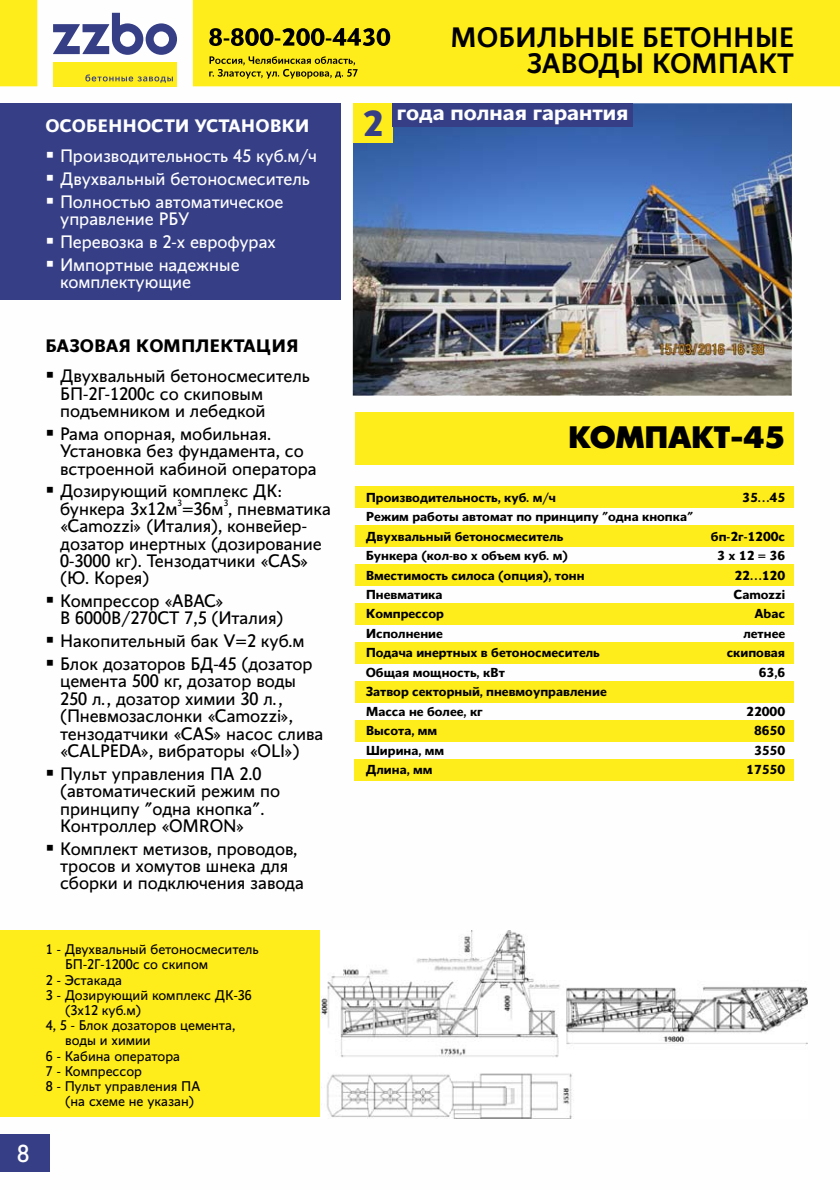
<style>
.page{position:relative;width:840px;height:1190px;background:#fff}
.page>*{position:absolute;margin:0;border:0;box-sizing:border-box;transform-origin:0 0}
.t1{font:900 28.8px "A Futurica";color:#000}
.t2{font:500 28px/26px "Conqueror Sans";color:#000;text-align:right}
.t3{font:24.4px "Conqueror Sans";color:#fefefe}
.t4{font:700 22px "Conqueror Sans";color:#fefefe}
.t5{font:18px/17.4px "Conqueror Sans";color:#000}
.t6{font:18px/22.8px "Conqueror Sans";color:#fefefe}
.t7{font:700 18px "Conqueror Sans";color:#fefefe}
.t8{font:700 18px "Conqueror Sans";color:#000}
.t9{font:14px/15.2px "Conqueror Sans";color:#000}
.t10{font:700 13px/19.4px "Conqueror Sans";color:#000;text-align:right}
.t11{font:9px "Conqueror Sans";color:#000}
.s1{font-size:36px;color:#363f86}
</style>
<div class="page">
<div style="left:0;top:930px;width:320px;height:187px;background:#ffec1b"></div>
<img style="left:353px;top:103px;width:439px;height:293px">
<div style="left:0;top:1134px;width:50px;height:38px;background:#363f86"></div>
<svg style="left:0;top:0;width:840px;height:86px;background:#feed2f"></svg>
<svg style="left:53px;top:13px;width:124px;height:42px"></svg>
<div style="left:53px;top:62px;width:124px;height:24px;background:#ffec1b"></div>
<svg style="left:85px;top:74px;width:88px;height:9px"></svg>
<svg style="left:209px;top:56px;width:149px;height:23px;background:#cabb15"></svg>
<svg style="left:209px;top:28px;width:181px;height:18px;background:#867c0e"></svg>
<div style="left:355px;top:413px;width:439px;height:52px;background:#ffec1b"></div>
<div style="left:0;top:103px;width:341px;height:196px;background:#363f86"></div>
<div style="left:355px;top:487px;width:439px;height:21px;background:#ffec1b"></div>
<div style="left:355px;top:525px;width:439px;height:22px;background:#ffec1b"></div>
<div style="left:355px;top:564px;width:439px;height:22px;background:#ffec1b"></div>
<div style="left:355px;top:603px;width:439px;height:22px;background:#ffec1b"></div>
<div style="left:355px;top:642px;width:439px;height:22px;background:#ffec1b"></div>
<div style="left:355px;top:681px;width:439px;height:22px;background:#ffec1b"></div>
<div style="left:355px;top:720px;width:439px;height:22px;background:#ffec1b"></div>
<div style="left:354px;top:760px;width:439px;height:21px;background:#ffec1b"></div>
<img style="left:321px;top:931px;width:487px;height:187px">
<div style="left:353px;top:103px;width:40px;height:40px;background:#ffec1b"></div>
<div style="left:393px;top:103px;width:240px;height:24px;background:#363f86"></div>
<p class="t7" style="left:45px;top:115px;width:266px">ОСОБЕННОСТИ УСТАНОВКИ</p>
<p class="t6" style="left:60px;top:145px;width:258px">Производительность 45 куб.м/ч<br>Двухвальный бетоносмеситель<br>Полностью автоматическое</p>
<p class="t6" style="left:60px;top:208px;width:217px">управление РБУ<br>Перевозка в 2-х еврофурах<br>Импортные надежные</p>
<p class="t6" style="left:60px;top:271px;width:132px">комплектующие</p>
<p class="t8" style="left:45px;top:335px;width:255px">БАЗОВАЯ КОМПЛЕКТАЦИЯ</p>
<p class="t5" style="left:60px;top:367px;width:251px">Двухвальный бетоносмеситель<br>БП-2Г-1200с со скиповым подъемником и лебедкой</p>
<p class="t5" style="left:60px;top:425px;width:258px">Рама опорная, мобильная.<br>Установка без фундамента, со встроенной кабиной оператора</p>
<p class="t5" style="left:60px;top:483px;width:272px">Дозирующий комплекс ДК: бункера 3х12м =36м , пневматика</p>
<p class="t11" style="left:178px;top:497px;width:6px">3</p>
<p class="t11" style="left:224px;top:497px;width:6px">3</p>
<p class="t5" style="left:60px;top:517px;width:263px">«Camozzi» (Италия), конвейер&shy;дозатор инертных (дозирование<br>0-3000 кг). Тензодатчики «CAS» (Ю. Корея)</p>
<p class="t5" style="left:60px;top:592px;width:225px">Компрессор «ABAC»<br>B 6000B/270CT 7,5 (Италия)</p>
<p class="t5" style="left:60px;top:630px;width:254px;line-height:22.8px">Накопительный бак V=2 куб.м<br>Блок дозаторов БД-45 (дозатор</p>
<p class="t5" style="left:60px;top:673px;width:265px">цемента 500 кг, дозатор воды<br>250 л., дозатор химии 30 л., (Пневмозаслонки «Camozzi», тензодатчики «CAS» насос слива «CALPEDA», вибраторы «OLI»)</p>
<p class="t5" style="left:60px;top:765px;width:222px">Пульт управления ПА 2.0 (автоматический режим по принципу "одна кнопка".<br>Контроллер «OMRON»</p>
<p class="t5" style="left:60px;top:840px;width:245px">Комплект метизов, проводов, тросов и хомутов шнека для сборки и подключения завода</p>
<h3 class="t3" style="left:17px;top:1140px;width:14px">8</h3>
<p class="t9" style="left:65px;top:942px;width:195px;text-indent:-19px">1 - Двухвальный бетоносмеситель<br>БП 2Г 1200с со скипом</p>
<p class="t9" style="left:83px;top:957px;width:23px">- -</p>
<p class="t9" style="left:46px;top:972px;width:78px">2 - Эстакада</p>
<p class="t9" style="left:46px;top:987px;width:208px">3 - Дозирующий комплекс ДК-36</p>
<p class="t9" style="left:65px;top:1003px;width:77px">(3х12 куб.м)</p>
<p class="t9" style="left:46px;top:1018px;width:191px">4, 5 - Блок дозаторов цемента,</p>
<p class="t9" style="left:65px;top:1033px;width:87px">воды и химии</p>
<p class="t9" style="left:46px;top:1048px;width:136px">6 - Кабина оператора</p>
<p class="t9" style="left:46px;top:1063px;width:98px">7 - Компрессор</p>
<p class="t9" style="left:46px;top:1079px;width:156px">8 - Пульт управления ПА</p>
<p class="t9" style="left:65px;top:1094px;width:131px">(на схеме не указан)</p>
<h2 class="t2" style="left:450px;top:26px;width:345px">МОБИЛЬНЫЕ БЕТОННЫЕ<br>ЗАВОДЫ КОМПАКТ</h2>
<p class="t4" style="left:362px;top:99px;width:268px"><span class="s1">2</span> года полная гарантия</p>
<h1 class="t1" style="left:568px;top:425px;width:219px">КОМПАКТ-45</h1>
<p class="t10" style="left:366px;top:488px;width:329px;text-align:left">Производительность, куб. м/ч<br>Режим работы автомат по принципу "одна кнопка"<br>Двухвальный бетоносмеситель<br>Бункера (кол-во х объем куб. м)<br>Вместимость силоса (опция), тонн<br>Пневматика<br>Компрессор<br>Исполнение<br>Подача инертных в бетоносмеситель<br>Общая мощность, кВт<br>Затвор секторный, пневмоуправление<br>Масса не более, кг<br>Высота, мм<br>Ширина, мм<br>Длина, мм</p>
<p class="t10" style="left:742px;top:488px;width:44px">35 45</p>
<p class="t10" style="left:758px;top:488px;width:13px">...</p>
<p class="t10" style="left:711px;top:526px;width:76px">бп-2г-1200с<br>3 х 12 = 36<br>22...120<br>Camozzi<br>Abac летнее скиповая<br>63 6,</p>
<p class="t10" style="left:746px;top:701px;width:41px">22000<br>8650<br>3550<br>17550</p>
</div>
